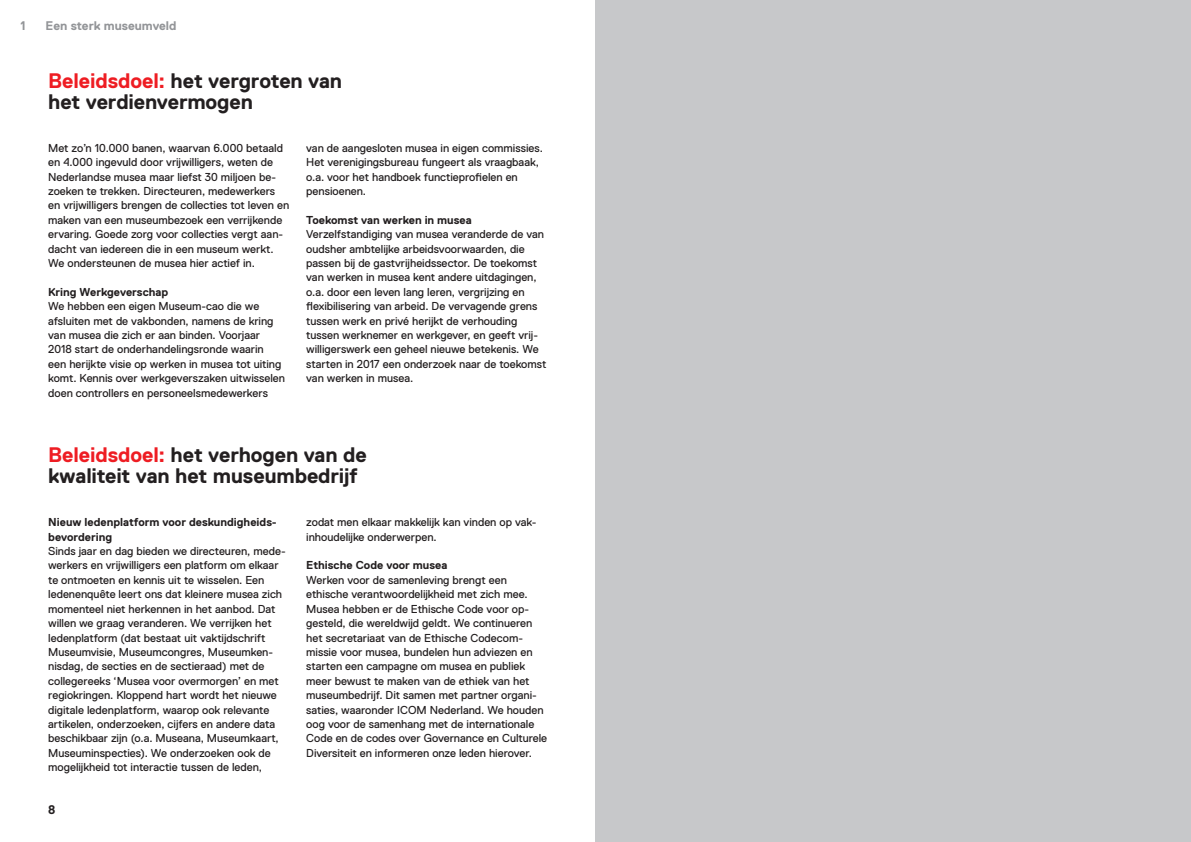
<style>
.page{position:relative;width:1191px;height:842px;background:#fff}
.page>*{position:absolute;margin:0;border:0;box-sizing:border-box;transform-origin:0 0}
.kopje_groot{font:700 21px/21px "Replica Std";letter-spacing:-.005em;color:#231f20}
.sub_header_page{font:700 12.5px "Replica Std";color:#939598}
.t1{font:700 12.5px "Replica Std";color:#231f20}
.broodtekst{font:11.5px/14.4px "Replica Std";letter-spacing:-.005em;color:#231f20}
.bold_in_text{font:11.5px/14.4px "Replica Std";letter-spacing:-.005em;color:#231f20}
.bold_in_text-2{font:700 11.5px/14.4px "Replica Std";color:#231f20}
.s1{color:#ee1d23}
</style>
<div class="page">
<div style="left:595px;top:0;width:596px;height:842px;background:#c7c8ca"></div>
<p class="sub_header_page" style="left:21px;top:19px;width:7px">1</p>
<p class="sub_header_page" style="left:46px;top:19px;width:133px">Een sterk museumveld</p>
<p class="kopje_groot" style="left:48px;top:70px;width:295px"><span class="s1">Beleidsdoel:</span> het vergroten van</p>
<p class="kopje_groot" style="left:48px;top:91px;width:206px">het verdienvermogen</p>
<p class="bold_in_text" style="left:48px;top:141px;width:242px">Met zo’n 10.000 banen, waarvan 6.000 betaald en 4.000 ingevuld door vrijwilligers, weten de Nederlandse musea maar liefst 30 miljoen be&shy;zoeken te trekken. Directeuren, medewerkers en vrijwilligers brengen de collecties tot leven en maken van een museumbezoek een verrijkende ervaring. Goede zorg voor collecties vergt aan&shy;dacht van iedereen die in een museum werkt.<br>We ondersteunen de musea hier actief in.</p>
<p class="bold_in_text-2" style="left:48px;top:285px;width:122px">Kring Werkgeverschap</p>
<p class="broodtekst" style="left:48px;top:299px;width:238px">We hebben een eigen Museum-cao die we afsluiten met de vakbonden, namens de kring van musea die zich er aan binden. Voorjaar 2018 start de onderhandelingsronde waarin<br>een herijkte visie op werken in musea tot uiting komt. Kennis over werkgeverszaken uitwisselen doen controllers en personeelsmedewerkers</p>
<p class="broodtekst" style="left:306px;top:141px;width:238px">van de aangesloten musea in eigen commissies.<br>Het verenigingsbureau fungeert als vraagbaak, o.a. voor het handboek functieprofielen en pensioenen.</p>
<p class="bold_in_text-2" style="left:306px;top:213px;width:167px">Toekomst van werken in musea</p>
<p class="broodtekst" style="left:306px;top:227px;width:242px">Verzelfstandiging van musea veranderde de van oudsher ambtelijke arbeidsvoorwaarden, die passen bij de gastvrijheidssector. De toekomst van werken in musea kent andere uitdagingen, o.a. door een leven lang leren, vergrijzing en flexibilisering van arbeid. De vervagende grens tussen werk en privé herijkt de verhouding tussen werknemer en werkgever, en geeft vrij&shy;willigerswerk een geheel nieuwe betekenis. We starten in 2017 een onderzoek naar de toekomst van werken in musea.</p>
<p class="kopje_groot" style="left:48px;top:444px;width:320px"><span class="s1">Beleidsdoel:</span> het verhogen van de kwaliteit van het museumbedrijf</p>
<p class="bold_in_text-2" style="left:48px;top:515px;width:230px">Nieuw ledenplatform voor deskundigheids&shy;bevordering</p>
<p class="broodtekst" style="left:48px;top:544px;width:239px">Sinds jaar en dag bieden we directeuren, mede&shy;werkers en vrijwilligers een platform om elkaar te ontmoeten en kennis uit te wisselen. Een ledenenquête leert ons dat kleinere musea zich momenteel niet herkennen in het aanbod. Dat willen we graag veranderen. We verrijken het ledenplatform (dat bestaat uit vaktijdschrift Museumvisie, Museumcongres, Museumken&shy;nisdag, de secties en de sectieraad) met de collegereeks ‘Musea voor overmorgen’ en met regiokringen. Kloppend hart wordt het nieuwe digitale ledenplatform, waarop ook relevante artikelen, onderzoeken, cijfers en andere data beschikbaar zijn (o.a. Museana, Museumkaart, Museuminspecties). We onderzoeken ook de mogelijkheid tot interactie tussen de leden,</p>
<p class="broodtekst" style="left:306px;top:515px;width:230px">zodat men elkaar makkelijk kan vinden op vak&shy;inhoudelijke onderwerpen.</p>
<p class="bold_in_text-2" style="left:306px;top:558px;width:143px">Ethische Code voor musea</p>
<p class="broodtekst" style="left:306px;top:573px;width:242px">Werken voor de samenleving brengt een ethische verantwoordelijkheid met zich mee.<br>Musea hebben er de Ethische Code voor op&shy;gesteld, die wereldwijd geldt. We continueren het secretariaat van de Ethische Codecom&shy;missie voor musea, bundelen hun adviezen en starten een campagne om musea en publiek meer bewust te maken van de ethiek van het museumbedrijf. Dit samen met partner organi&shy;saties, waaronder ICOM Nederland. We houden oog voor de samenhang met de internationale Code en de codes over Governance en Culturele Diversiteit en informeren onze leden hierover.</p>
<p class="t1" style="left:48px;top:803px;width:9px">8</p>
</div>
